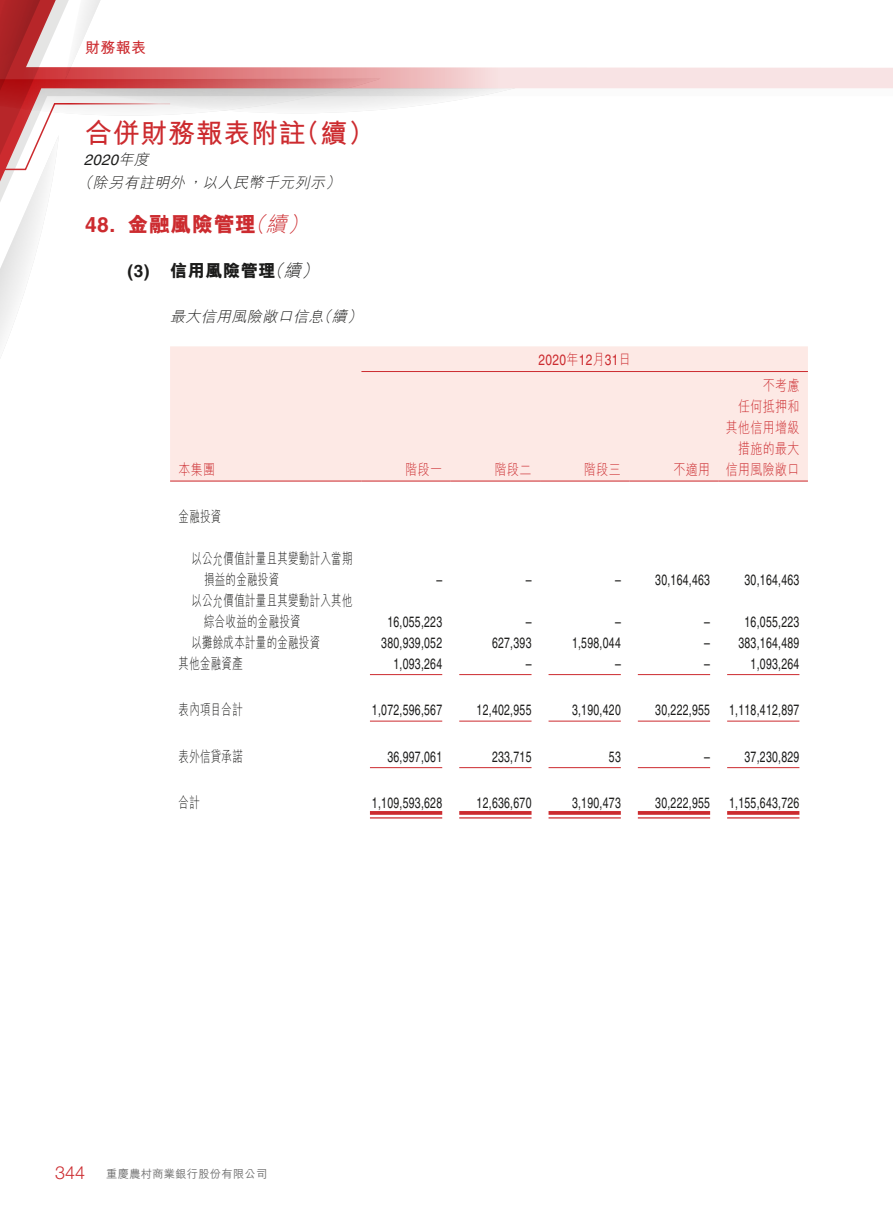
<style>
.page{position:relative;width:893px;height:1212px;background:#fff}
.page>*{position:absolute;margin:0;border:0;box-sizing:border-box;transform-origin:0 0}
.t1{font:700 27px "M Hei HK";letter-spacing:.025em;color:#cc2b2f}
.t2{font:800 21px "M Hei HK";letter-spacing:.025em;color:#cc2b2f}
.t3{font:300 18px "Helvetica Neue LT Std";color:#cc2b2f}
.t4{font:800 17.25px "M Hei HK";letter-spacing:.025em;color:#1c1c1b}
.t5{font:15px "Helvetica LT Std";letter-spacing:.025em;color:#1c1c1b;scale:.7 1}
.t6{font:300 15px/21px "M Hei HK";letter-spacing:.025em;color:#1c1c1b;scale:.7 1}
.t7{font:300 15px/21px "M Hei HK";letter-spacing:.025em;color:#cc2b2f;text-align:right;scale:.8 1}
.t8{font:italic 300 15px "M Hei HK";color:#1c1c1b}
.t9{font:15px "Helvetica LT Std";letter-spacing:.025em;color:#cc2b2f;scale:.8 1}
.t10{font:italic 15px "Helvetica LT Std";color:#1c1c1b}
.t11{font:700 15px "M Hei HK";color:#cc2b2f}
.t12{font:500 11.25px "M Hei HK";letter-spacing:.025em;color:#6f6f6f}
.s1{font-family:"M Hei HK";font-weight:300}
.s2{font-family:"Helvetica LT Std";font-weight:700}
.s3{font-weight:300;font-style:italic}
</style>
<div class="page">
<svg style="left:515px;top:67px;width:378px;height:22px;background:#f8e4e5"></svg>
<svg style="left:0;top:0;width:515px;height:358px"></svg>
<div style="left:170px;top:346px;width:638px;height:135px;background:#fde9e5"></div>
<hr style="left:361px;top:371px;width:447px;height:1px;background:#cc2b2f">
<hr style="left:170px;top:481px;width:191px;height:1px;background:#cc2b2f">
<hr style="left:361px;top:481px;width:90px;height:1px;background:#cc2b2f">
<hr style="left:451px;top:481px;width:89px;height:1px;background:#cc2b2f">
<hr style="left:540px;top:481px;width:89px;height:1px;background:#cc2b2f">
<hr style="left:629px;top:481px;width:90px;height:1px;background:#cc2b2f">
<hr style="left:719px;top:481px;width:89px;height:1px;background:#cc2b2f">
<hr style="left:370px;top:674px;width:72px;height:1px;background:#cc2b2f">
<hr style="left:459px;top:674px;width:72px;height:1px;background:#cc2b2f">
<hr style="left:549px;top:674px;width:72px;height:1px;background:#cc2b2f">
<hr style="left:638px;top:674px;width:72px;height:1px;background:#cc2b2f">
<hr style="left:727px;top:674px;width:72px;height:1px;background:#cc2b2f">
<hr style="left:370px;top:721px;width:72px;height:1px;background:#cc2b2f">
<hr style="left:459px;top:721px;width:72px;height:1px;background:#cc2b2f">
<hr style="left:549px;top:721px;width:72px;height:1px;background:#cc2b2f">
<hr style="left:638px;top:721px;width:72px;height:1px;background:#cc2b2f">
<hr style="left:727px;top:721px;width:72px;height:1px;background:#cc2b2f">
<hr style="left:370px;top:767px;width:72px;height:1px;background:#cc2b2f">
<hr style="left:459px;top:767px;width:72px;height:1px;background:#cc2b2f">
<hr style="left:549px;top:767px;width:72px;height:1px;background:#cc2b2f">
<hr style="left:638px;top:767px;width:72px;height:1px;background:#cc2b2f">
<hr style="left:727px;top:767px;width:72px;height:1px;background:#cc2b2f">
<svg style="left:370px;top:811px;width:72px;height:4px"></svg>
<hr style="left:370px;top:817px;width:72px;height:1px;background:#cc2b2f">
<svg style="left:459px;top:811px;width:72px;height:4px"></svg>
<hr style="left:459px;top:817px;width:72px;height:1px;background:#cc2b2f">
<svg style="left:549px;top:811px;width:72px;height:4px"></svg>
<hr style="left:549px;top:817px;width:72px;height:1px;background:#cc2b2f">
<svg style="left:638px;top:811px;width:72px;height:4px"></svg>
<hr style="left:638px;top:817px;width:72px;height:1px;background:#cc2b2f">
<svg style="left:727px;top:811px;width:72px;height:4px"></svg>
<hr style="left:727px;top:817px;width:72px;height:1px;background:#cc2b2f">
<p class="t11" style="left:85px;top:37px;width:63px">財務報表</p>
<h1 class="t1" style="left:85px;top:113px;width:292px">合併財務報表附註（續）</h1>
<p class="t10" style="left:84px;top:151px;width:71px">2020<span class="s1">年度</span></p>
<p class="t8" style="left:78px;top:172px;width:269px">（除另有註明外，以人民幣千元列示）</p>
<h2 class="t2" style="left:85px;top:210px;width:231px"><span class="s2">48.</span> 金融風險管理<span class="s3">（續）</span></h2>
<p class="t4" style="left:128px;top:259px;width:198px"><span class="s2">(3)</span> 信用風險管理<span class="s3">（續）</span></p>
<p class="t8" style="left:170px;top:306px;width:198px">最大信用風險敞口信息（續）</p>
<p class="t9" style="left:538px;top:351px;width:117px">2020<span class="s1">年</span>12<span class="s1">月</span>31<span class="s1">日</span></p>
<p class="t7" style="left:179px;top:458px;width:47px">本集團</p>
<p class="t7" style="left:406px;top:458px;width:47px">階段一</p>
<p class="t7" style="left:495px;top:458px;width:47px">階段二</p>
<p class="t7" style="left:584px;top:458px;width:47px">階段三</p>
<p class="t7" style="left:673px;top:458px;width:47px">不適用</p>
<p class="t7" style="left:726px;top:374px;width:93px">不考慮<br>任何抵押和其他信用增級措施的最大信用風險敞口</p>
<p class="t6" style="left:179px;top:505px;width:63px">金融投資</p>
<p class="t6" style="left:204px;top:547px;width:214px;text-indent:-13px">以公允價值計量且其變動計入當期損益的金融投資</p>
<p class="t6" style="left:204px;top:589px;width:214px;text-indent:-13px">以公允價值計量且其變動計入其他綜合收益的金融投資</p>
<p class="t5" style="left:436px;top:570px;width:10px">–</p>
<p class="t5" style="left:526px;top:570px;width:10px">–</p>
<p class="t5" style="left:615px;top:570px;width:137px">– 30,164,463</p>
<p class="t5" style="left:744px;top:570px;width:80px">30,164,463</p>
<p class="t5" style="left:387px;top:612px;width:80px">16,055,223</p>
<p class="t5" style="left:526px;top:612px;width:10px">–</p>
<p class="t5" style="left:615px;top:612px;width:10px">–</p>
<p class="t5" style="left:704px;top:612px;width:137px">– 16,055,223</p>
<p class="t6" style="left:191px;top:631px;width:186px">以攤餘成本計量的金融投資</p>
<p class="t5" style="left:381px;top:633px;width:89px">380,939,052</p>
<p class="t5" style="left:492px;top:633px;width:58px">627,393</p>
<p class="t5" style="left:572px;top:633px;width:71px">1,598,044</p>
<p class="t5" style="left:704px;top:633px;width:137px">– 383,164,489</p>
<p class="t6" style="left:179px;top:652px;width:93px">其他金融資產</p>
<p class="t5" style="left:393px;top:654px;width:71px">1,093,264</p>
<p class="t5" style="left:526px;top:654px;width:10px">–</p>
<p class="t5" style="left:615px;top:654px;width:10px">–</p>
<p class="t5" style="left:704px;top:654px;width:10px">–</p>
<p class="t5" style="left:751px;top:654px;width:71px">1,093,264</p>
<p class="t6" style="left:179px;top:698px;width:93px">表內項目合計</p>
<p class="t5" style="left:372px;top:701px;width:102px">1,072,596,567</p>
<p class="t5" style="left:477px;top:701px;width:80px">12,402,955</p>
<p class="t5" style="left:572px;top:701px;width:71px">3,190,420</p>
<p class="t5" style="left:655px;top:701px;width:80px">30,222,955</p>
<p class="t5" style="left:729px;top:701px;width:102px">1,118,412,897</p>
<p class="t6" style="left:179px;top:745px;width:93px">表外信貸承諾</p>
<p class="t5" style="left:387px;top:748px;width:80px">36,997,061</p>
<p class="t5" style="left:492px;top:748px;width:58px">233,715</p>
<p class="t5" style="left:609px;top:748px;width:19px">53</p>
<p class="t5" style="left:704px;top:748px;width:137px">– 37,230,829</p>
<p class="t6" style="left:179px;top:791px;width:32px">合計</p>
<p class="t5" style="left:372px;top:794px;width:102px">1,109,593,628</p>
<p class="t5" style="left:477px;top:794px;width:80px">12,636,670</p>
<p class="t5" style="left:572px;top:794px;width:71px">3,190,473</p>
<p class="t5" style="left:655px;top:794px;width:80px">30,222,955</p>
<p class="t5" style="left:729px;top:794px;width:102px">1,155,643,726</p>
<p class="t3" style="left:55px;top:1162px;width:31px">344</p>
<p class="t12" style="left:106px;top:1165px;width:163px">重慶農村商業銀行股份有限公司</p>
</div>
